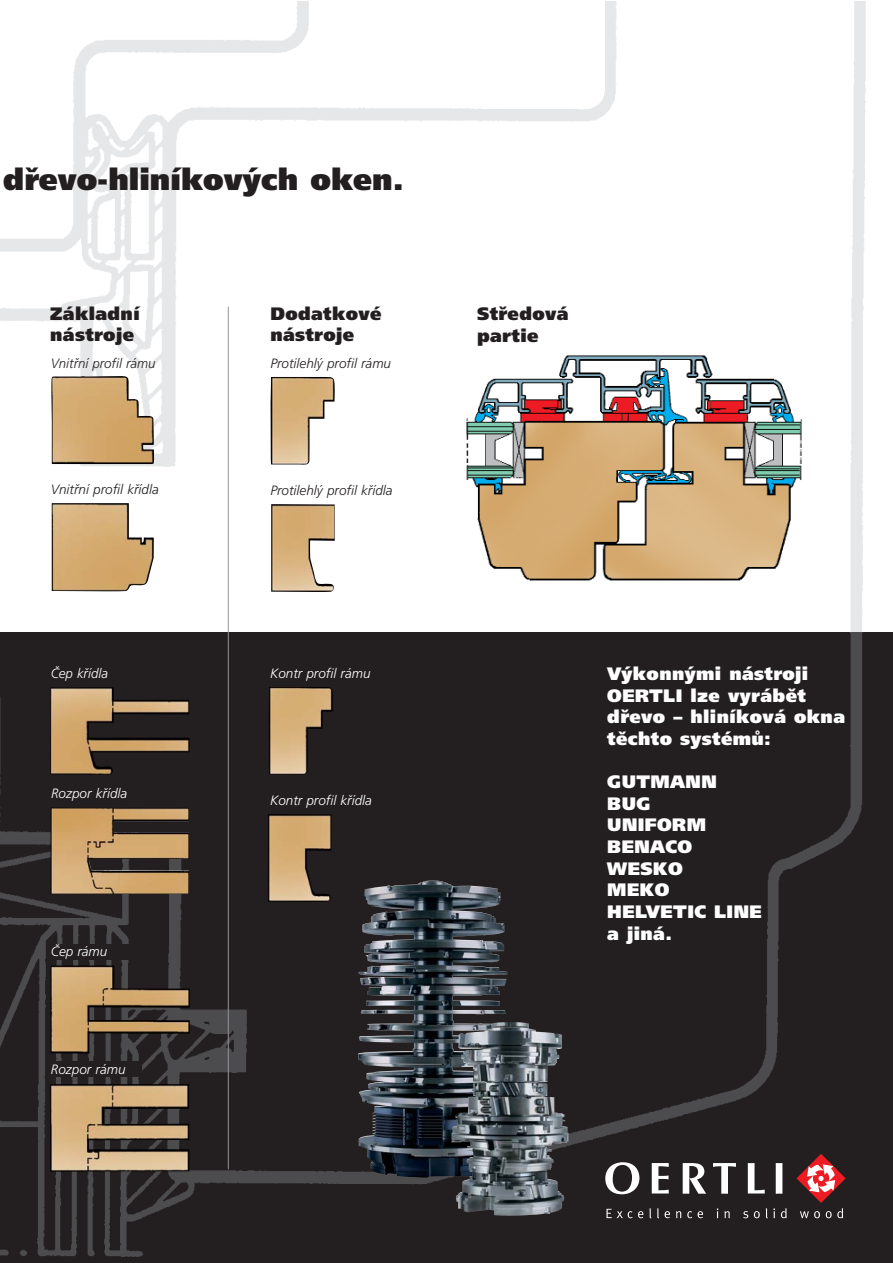
<style>
.page{position:relative;width:893px;height:1263px;background:#fff}
.page>*{position:absolute;margin:0;border:0;box-sizing:border-box;transform-origin:0 0}
.t1{font:900 30px "Frutiger CE";color:#231f20}
.t2{font:900 18px/21.8px "Frutiger CE";letter-spacing:.02em;color:#fff}
.t3{font:900 18px/21.6px "Frutiger CE";letter-spacing:.02em;color:#231f20}
.t4{font:italic 300 13.5px "Frutiger CE";color:#231f20}
.t5{font:italic 300 13.5px "Frutiger CE";color:#fff}
</style>
<div class="page">
<img style="left:0;top:1px;width:878px;height:1262px">
<img style="left:51px;top:807px;width:138px;height:87px">
<img style="left:50px;top:687px;width:140px;height:88px">
<img style="left:271px;top:504px;width:64px;height:88px">
<img style="left:50px;top:965px;width:140px;height:89px">
<img style="left:270px;top:377px;width:65px;height:88px">
<img style="left:51px;top:376px;width:103px;height:88px">
<img style="left:52px;top:503px;width:102px;height:90px">
<img style="left:50px;top:1084px;width:139px;height:88px">
<img style="left:268px;top:814px;width:63px;height:88px">
<img style="left:268px;top:687px;width:65px;height:88px">
<img style="left:463px;top:353px;width:343px;height:229px">
<hr style="left:228px;top:307px;width:1px;height:862px;background:#939598">
<div style="left:51px;top:944px;width:91px;height:16px;background:#231f20"></div>
<div style="left:50px;top:1061px;width:92px;height:16px;background:#231f20"></div>
<img style="left:358px;top:1013px;width:61px;height:149px">
<img style="left:451px;top:1022px;width:111px;height:190px">
<svg style="left:606px;top:1209px;width:37px;height:9px"></svg>
<svg style="left:649px;top:1208px;width:2px;height:10px"></svg>
<svg style="left:657px;top:1208px;width:2px;height:10px"></svg>
<svg style="left:665px;top:1211px;width:5px;height:7px"></svg>
<svg style="left:676px;top:1211px;width:5px;height:7px"></svg>
<svg style="left:687px;top:1211px;width:5px;height:7px"></svg>
<svg style="left:698px;top:1211px;width:5px;height:7px"></svg>
<svg style="left:724px;top:1211px;width:6px;height:7px"></svg>
<svg style="left:743px;top:1211px;width:5px;height:7px"></svg>
<svg style="left:754px;top:1211px;width:6px;height:7px"></svg>
<svg style="left:766px;top:1208px;width:9px;height:10px"></svg>
<svg style="left:781px;top:1208px;width:6px;height:10px"></svg>
<svg style="left:796px;top:1154px;width:50px;height:64px;background:#774144"></svg>
<svg style="left:683px;top:1163px;width:23px;height:31px"></svg>
<svg style="left:605px;top:1162px;width:34px;height:32px"></svg>
<svg style="left:652px;top:1163px;width:17px;height:30px"></svg>
<svg style="left:713px;top:1163px;width:23px;height:31px"></svg>
<svg style="left:748px;top:1163px;width:17px;height:30px"></svg>
<svg style="left:776px;top:1163px;width:6px;height:31px"></svg>
<h1 class="t1" style="left:3px;top:167px;width:402px">dřevo-hliníkových oken.</h1>
<p class="t3" style="left:50px;top:303px;width:91px">Základní nástroje</p>
<p class="t3" style="left:270px;top:303px;width:113px">Dodatkové nástroje</p>
<p class="t4" style="left:51px;top:357px;width:106px">Vnitřní profil rámu</p>
<p class="t4" style="left:51px;top:483px;width:109px">Vnitřní profil křídla</p>
<p class="t5" style="left:51px;top:667px;width:59px">Čep křídla</p>
<p class="t5" style="left:51px;top:788px;width:78px">Rozpor křídla</p>
<p class="t5" style="left:51px;top:945px;width:58px">Čep rámu</p>
<p class="t5" style="left:51px;top:1064px;width:76px">Rozpor rámu</p>
<p class="t4" style="left:270px;top:357px;width:122px">Protilehlý profil rámu</p>
<p class="t4" style="left:270px;top:484px;width:124px">Protilehlý profil křídla</p>
<p class="t5" style="left:270px;top:667px;width:102px">Kontr profil rámu</p>
<p class="t5" style="left:270px;top:794px;width:103px">Kontr profil křídla</p>
<p class="t3" style="left:477px;top:304px;width:93px">Středová partie</p>
<p class="t2" style="left:607px;top:664px;width:239px">Výkonnými nástroji<br>OERTLI lze vyrábět dřevo – hliníková okna těchto systémů:</p>
<p class="t2" style="left:607px;top:772px;width:156px">GUTMANN<br>BUG<br>UNIFORM<br>BENACO<br>WESKO<br>MEKO<br>HELVETIC LINE a jiná.</p>
</div>
